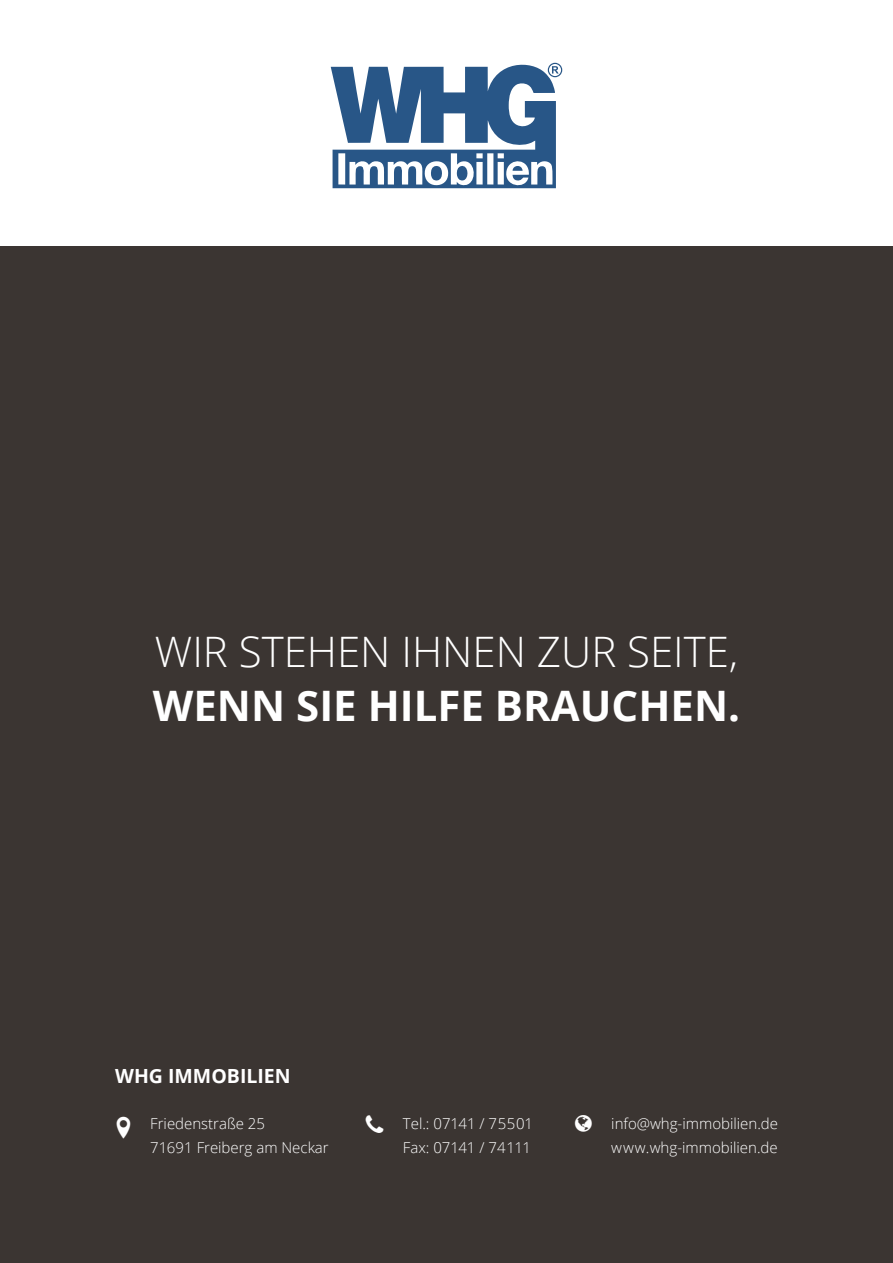
<style>
.page{position:relative;width:893px;height:1263px;background:#fff}
.page>*{position:absolute;margin:0;border:0;box-sizing:border-box;transform-origin:0 0}
.t1{font:300 42px "Open Sans";color:#fff}
.t2{font:700 42px "Open Sans";color:#fff}
.t3{font:700 19.5px "Open Sans";color:#fff}
.t4{font:300 15px/24px "Open Sans";color:#fff}
</style>
<div class="page">
<div style="left:0;top:247px;width:893px;height:1016px;background:#3b3532"></div>
<svg style="left:331px;top:62px;width:231px;height:127px"></svg>
<h1 class="t1" style="left:155px;top:623px;width:585px">WIR STEHEN IHNEN ZUR SEITE,</h1>
<h1 class="t2" style="left:153px;top:676px;width:589px">WENN SIE HILFE BRAUCHEN.</h1>
<h2 class="t3" style="left:115px;top:1062px;width:177px">WHG IMMOBILIEN</h2>
<p class="t4" style="left:150px;top:1111px;width:180px">Friedenstraße 25<br>71691 Freiberg am Neckar</p>
<p class="t4" style="left:403px;top:1111px;width:132px">Tel.: 07141 / 75501<br>Fax: 07141 / 74111</p>
<p class="t4" style="left:611px;top:1111px;width:168px">info@whg-immobilien.de www.whg-immobilien.de</p>
</div>
